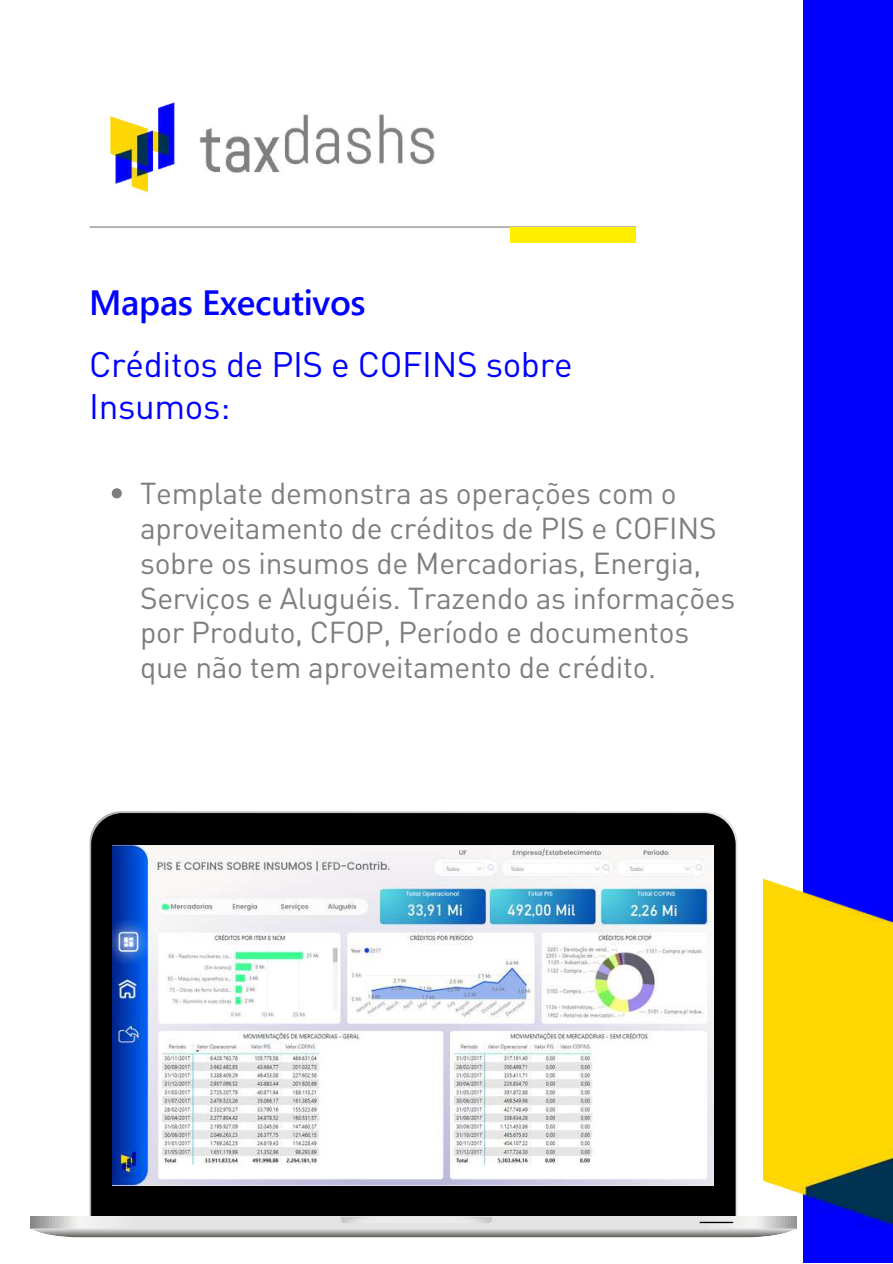
<style>
.page{position:relative;width:893px;height:1264px;background:#fff}
.page>*{position:absolute;margin:0;border:0;box-sizing:border-box;transform-origin:0 0}
.t1{font:35.1px/41.5px "DIN Pro";letter-spacing:-.01em;color:#00f}
.t2{font:600 35.1px "Segoe UI";letter-spacing:-.01em;color:#00f}
.t3{font:29.85px/34.8px "DIN Pro";letter-spacing:-.01em;color:#7e7e7e}
</style>
<div class="page">
<hr style="left:90px;top:226px;width:545px;height:1px;background:#7e7e7e">
<div style="left:510px;top:227px;width:125px;height:16px;background:#fe0"></div>
<div style="left:803px;top:0;width:89px;height:1262px;background:#00f"></div>
<img style="left:110px;top:102px;width:325px;height:91px">
<img style="left:763px;top:878px;width:129px;height:351px">
<svg style="left:112px;top:488px;width:10px;height:10px"></svg>
<svg style="left:89px;top:811px;width:648px;height:29px"></svg>
<div style="left:91px;top:813px;width:644px;height:403px;background:#000"></div>
<div style="left:111px;top:834px;width:604px;height:362px;background:#000"></div>
<svg style="left:30px;top:1216px;width:766px;height:21px;background:#c8c8c7"></svg>
<img style="left:113px;top:845px;width:600px;height:339px">
<p class="t2" style="left:89px;top:276px;width:278px">Mapas Executivos</p>
<p class="t1" style="left:89px;top:342px;width:485px">Créditos de PIS e COFINS sobre<br>Insumos:</p>
<p class="t3" style="left:140px;top:474px;width:596px">Template demonstra as operações com o aproveitamento de créditos de PIS e COFINS sobre os insumos de Mercadorias, Energia, Serviços e Aluguéis. Trazendo as informações por Produto, CFOP, Período e documentos que não tem aproveitamento de crédito.</p>
</div>
